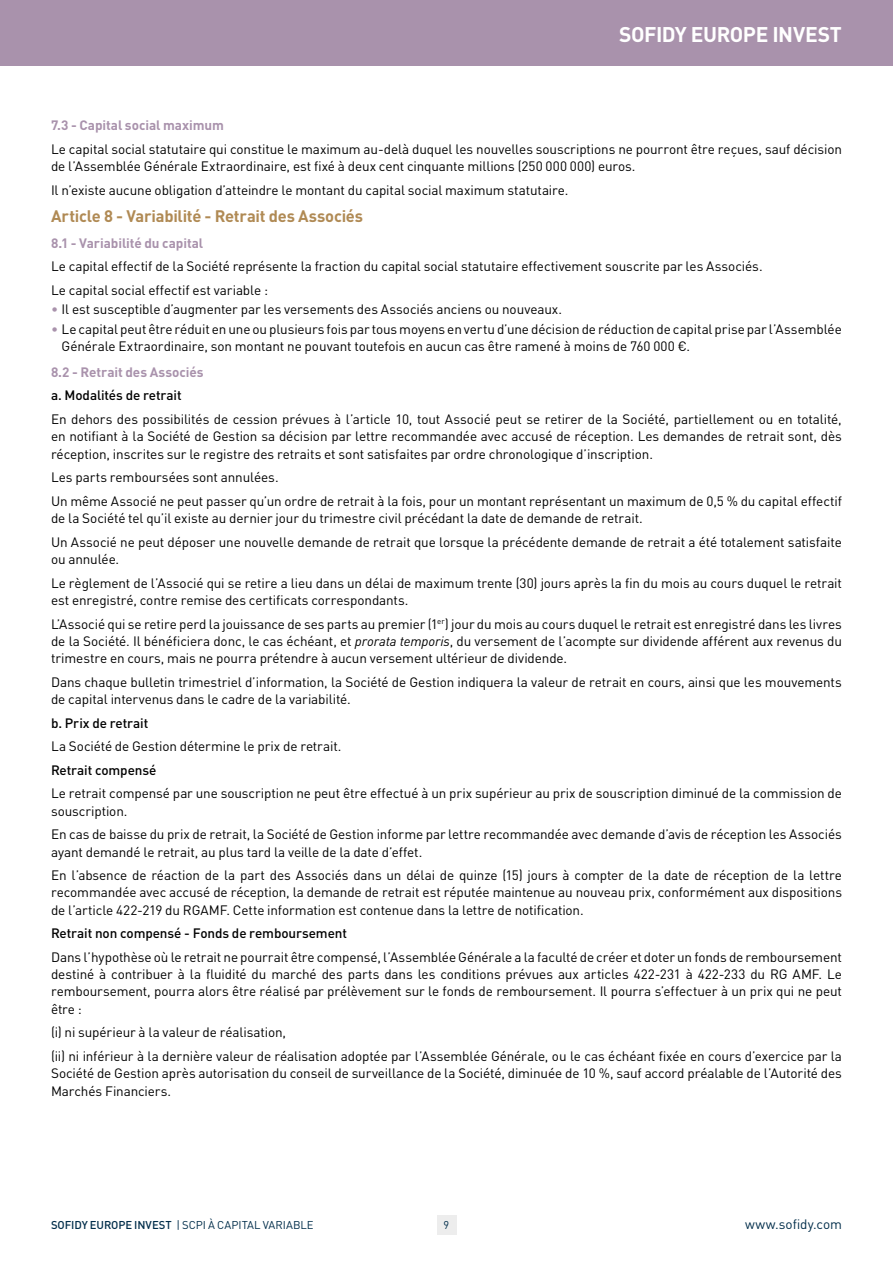
<style>
.page{position:relative;width:893px;height:1263px;background:#fff}
.page>*{position:absolute;margin:0;border:0;box-sizing:border-box;transform-origin:0 0}
.t1{font:700 21px "DIN";letter-spacing:-.025em;color:#fff}
.t2{font:700 16.5px "DIN";letter-spacing:-.015em;color:#b08a54}
.t3{font:13.5px/17.2px "DIN";letter-spacing:-.01em;color:#000}
.t4{font:500 13.5px "DIN";letter-spacing:-.01em;color:#000}
.t5{font:700 13.5px "DIN";letter-spacing:-.005em;color:#a992ac}
.t6{font:13.5px "DIN";color:#002d4a}
.t7{font:11.25px "DIN";color:#002d4a}
.s1{color:#a992ac}
.s2{font-style:italic}
.s3{font-weight:500}
</style>
<div class="page">
<div style="left:0;top:0;width:893px;height:66px;background:#a992ac"></div>
<div style="left:437px;top:1216px;width:19px;height:19px;background:#ededed"></div>
<h1 class="t1" style="left:619px;top:21px;width:224px">SOFIDY EUROPE INVEST</h1>
<p class="t5" style="left:51px;top:117px;width:174px">7.3 - Capital social maximum</p>
<p class="t3" style="left:51px;top:140px;width:792px">Le capital social statutaire qui constitue le maximum au-delà duquel les nouvelles souscriptions ne pourront être reçues, sauf décision de l’Assemblée Générale Extraordinaire, est fixé à deux cent cinquante millions (250 000 000) euros.</p>
<p class="t3" style="left:51px;top:181px;width:516px">Il n’existe aucune obligation d’atteindre le montant du capital social maximum statutaire.</p>
<p class="t2" style="left:51px;top:205px;width:314px">Article 8 - Variabilité - Retrait des Associés</p>
<p class="t5" style="left:51px;top:234px;width:154px">8.1 - Variabilité du capital</p>
<p class="t3" style="left:51px;top:254px;width:711px;line-height:23.7px">Le capital effectif de la Société représente la fraction du capital social statutaire effectivement souscrite par les Associés.<br>Le capital social effectif est variable :</p>
<p class="t3" style="left:51px;top:301px;width:510px"><span class="s1">•</span> Il est susceptible d’augmenter par les versements des Associés anciens ou nouveaux.</p>
<p class="t3" style="left:62px;top:320px;width:782px;text-indent:-11px"><span class="s1">•</span> Le capital peut être réduit en une ou plusieurs fois par tous moyens en vertu d’une décision de réduction de capital prise par l’Assemblée<br>Générale Extraordinaire, son montant ne pouvant toutefois en aucun cas être ramené à moins de 760 000 €.</p>
<p class="t5" style="left:51px;top:363px;width:154px">8.2 - Retrait des Associés</p>
<p class="t4" style="left:51px;top:387px;width:132px">a. Modalités de retrait</p>
<p class="t3" style="left:51px;top:410px;width:792px;text-align:justify">En dehors des possibilités de cession prévues à l’article 10, tout Associé peut se retirer de la Société, partiellement ou en totalité, en notifiant à la Société de Gestion sa décision par lettre recommandée avec accusé de réception. Les demandes de retrait sont, dès réception, inscrites sur le registre des retraits et sont satisfaites par ordre chronologique d’inscription.</p>
<p class="t3" style="left:51px;top:465px;width:792px;line-height:23.7px">Les parts remboursées sont annulées.<br>Un même Associé ne peut passer qu’un ordre de retrait à la fois, pour un montant représentant un maximum de 0,5 % du capital effectif</p>
<p class="t3" style="left:51px;top:506px;width:792px;line-height:23.7px">de la Société tel qu’il existe au dernier jour du trimestre civil précédant la date de demande de retrait.<br>Un Associé ne peut déposer une nouvelle demande de retrait que lorsque la précédente demande de retrait a été totalement satisfaite</p>
<p class="t3" style="left:51px;top:547px;width:793px;line-height:23.7px">ou annulée.<br>Le règlement de l’Associé qui se retire a lieu dans un délai de maximum trente (30) jours après la fin du mois au cours duquel le retrait</p>
<p class="t3" style="left:51px;top:588px;width:792px;line-height:23.7px">est enregistré, contre remise des certificats correspondants.<br>L’Associé qui se retire perd la jouissance de ses parts au premier (1<sup>er</sup>) jour du mois au cours duquel le retrait est enregistré dans les livres</p>
<p class="t3" style="left:51px;top:632px;width:792px">de la Société. Il bénéficiera donc, le cas échéant, et <span class="s2">prorata temporis</span>, du versement de l’acompte sur dividende afférent aux revenus du trimestre en cours, mais ne pourra prétendre à aucun versement ultérieur de dividende.</p>
<p class="t3" style="left:51px;top:673px;width:792px">Dans chaque bulletin trimestriel d’information, la Société de Gestion indiquera la valeur de retrait en cours, ainsi que les mouvements de capital intervenus dans le cadre de la variabilité.</p>
<p class="t4" style="left:51px;top:714px;width:99px">b. Prix de retrait</p>
<p class="t3" style="left:51px;top:737px;width:290px">La Société de Gestion détermine le prix de retrait.</p>
<p class="t4" style="left:51px;top:761px;width:107px">Retrait compensé</p>
<p class="t3" style="left:51px;top:785px;width:792px">Le retrait compensé par une souscription ne peut être effectué à un prix supérieur au prix de souscription diminué de la commission de souscription.</p>
<p class="t3" style="left:51px;top:825px;width:792px">En cas de baisse du prix de retrait, la Société de Gestion informe par lettre recommandée avec demande d’avis de réception les Associés ayant demandé le retrait, au plus tard la veille de la date d’effet.</p>
<p class="t3" style="left:51px;top:866px;width:792px;text-align:justify">En l’absence de réaction de la part des Associés dans un délai de quinze (15) jours à compter de la date de réception de la lettre recommandée avec accusé de réception, la demande de retrait est réputée maintenue au nouveau prix, conformément aux dispositions de l’article 422-219 du RGAMF. Cette information est contenue dans la lettre de notification.</p>
<p class="t4" style="left:51px;top:925px;width:297px">Retrait non compensé - Fonds de remboursement</p>
<p class="t3" style="left:51px;top:948px;width:792px;text-align:justify">Dans l’hypothèse où le retrait ne pourrait être compensé, l’Assemblée Générale a la faculté de créer et doter un fonds de remboursement destiné à contribuer à la fluidité du marché des parts dans les conditions prévues aux articles 422-231 à 422-233 du RG AMF. Le remboursement, pourra alors être réalisé par prélèvement sur le fonds de remboursement. Il pourra s’effectuer à un prix qui ne peut être :</p>
<p class="t3" style="left:51px;top:1020px;width:792px;line-height:23.7px">(i) ni supérieur à la valeur de réalisation,<br>(ii) ni inférieur à la dernière valeur de réalisation adoptée par l’Assemblée Générale, ou le cas échéant fixée en cours d’exercice par la</p>
<p class="t3" style="left:51px;top:1064px;width:792px">Société de Gestion après autorisation du conseil de surveillance de la Société, diminuée de 10 %, sauf accord préalable de l’Autorité des<br>Marchés Financiers.</p>
<p class="t7" style="left:51px;top:1218px;width:264px"><span class="s3">SOFIDY EUROPE INVEST</span> | SCPI À CAPITAL VARIABLE</p>
<p class="t6" style="left:745px;top:1216px;width:98px">www.sofidy.com</p>
<p class="t7" style="left:444px;top:1218px;width:7px">9</p>
</div>
